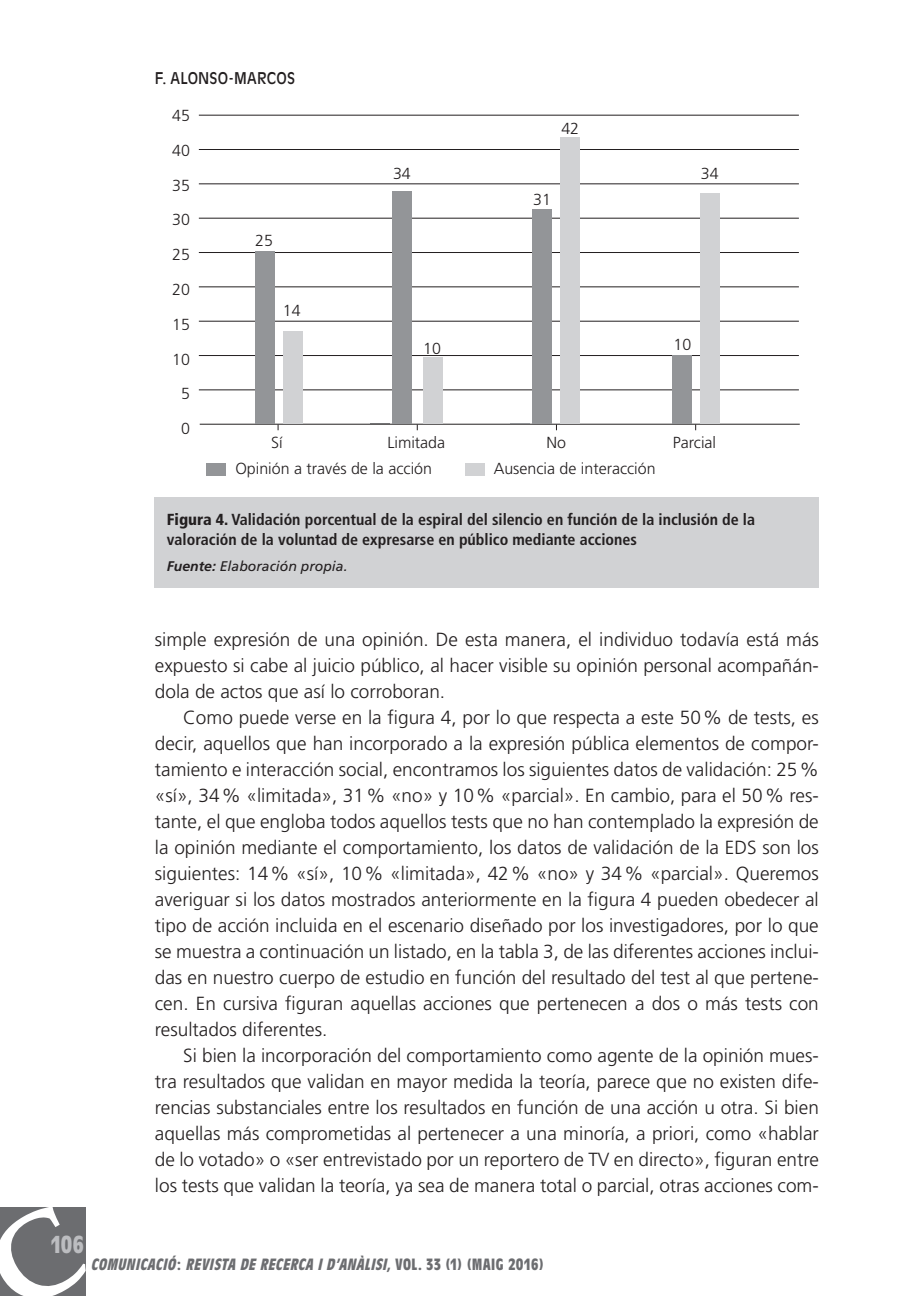
<style>
.page{position:relative;width:900px;height:1296px;background:#fff}
.page>*{position:absolute;margin:0;border:0;box-sizing:border-box;transform-origin:0 0}
.t1{font:700 condensed 24px "Antique Olive";color:#bcbdc0}
._0_Text_1{font:300 19px/26px "Frutiger";color:#231f20;text-align:justify}
._0_Figura_Gràfics1{font:700 condensed 16px/20px "Frutiger";color:#231f20}
.t2{font:300 16px "Frutiger";color:#231f20}
.t3{font:italic 700 condensed 16px "Antique Olive";color:#6c6d70}
.t4{font:16px "Antique Olive";letter-spacing:.01em;color:#231f20;scale:.9 1}
._0_NOTAS_grafics2{font:italic 14px "Frutiger";color:#231f20}
.s1{font-weight:900}
.s2{font-weight:700}
.s3{font-style:normal}
</style>
<div class="page">
<div style="left:155px;top:497px;width:663px;height:91px;background:#d1d2d4"></div>
<hr style="left:199px;top:389px;width:599px;height:1px;background:#231f20">
<hr style="left:199px;top:355px;width:599px;height:1px;background:#231f20">
<hr style="left:199px;top:252px;width:599px;height:1px;background:#231f20">
<hr style="left:199px;top:115px;width:599px;height:1px;background:#231f20">
<hr style="left:199px;top:321px;width:599px;height:1px;background:#231f20">
<hr style="left:199px;top:183px;width:599px;height:1px;background:#231f20">
<hr style="left:199px;top:286px;width:599px;height:1px;background:#231f20">
<hr style="left:199px;top:149px;width:599px;height:1px;background:#231f20">
<hr style="left:199px;top:218px;width:599px;height:1px;background:#231f20">
<svg style="left:370px;top:423px;width:20px;height:1px"></svg>
<div style="left:206px;top:463px;width:20px;height:13px;background:#939598"></div>
<div style="left:464px;top:463px;width:20px;height:13px;background:#d1d2d4"></div>
<hr style="left:200px;top:424px;width:599px;height:1px;background:#231f20">
<div style="left:255px;top:251px;width:19px;height:173px;background:#939598"></div>
<div style="left:392px;top:191px;width:20px;height:233px;background:#939598"></div>
<div style="left:423px;top:357px;width:20px;height:67px;background:#d1d2d4"></div>
<svg style="left:510px;top:423px;width:20px;height:1px"></svg>
<div style="left:532px;top:209px;width:20px;height:215px;background:#939598"></div>
<div style="left:560px;top:137px;width:20px;height:287px;background:#d1d2d4"></div>
<div style="left:283px;top:331px;width:19px;height:93px;background:#d1d2d4"></div>
<div style="left:672px;top:355px;width:20px;height:69px;background:#939598"></div>
<div style="left:700px;top:193px;width:20px;height:231px;background:#d1d2d4"></div>
<div style="left:0;top:1207px;width:86px;height:89px;background:#6c6d70"></div>
<p class="t4" style="left:155px;top:68px;width:157px">F. ALONSO-MARCOS</p>
<p class="t2" style="left:172px;top:107px;width:19px">45</p>
<p class="t2" style="left:172px;top:141px;width:19px">40</p>
<p class="t2" style="left:172px;top:176px;width:19px">35</p>
<p class="t2" style="left:172px;top:211px;width:19px">30</p>
<p class="t2" style="left:172px;top:246px;width:19px">25</p>
<p class="t2" style="left:172px;top:280px;width:19px">20</p>
<p class="t2" style="left:172px;top:315px;width:19px">15</p>
<p class="t2" style="left:172px;top:350px;width:19px">10</p>
<p class="t2" style="left:181px;top:385px;width:10px">5</p>
<p class="t2" style="left:181px;top:420px;width:10px">0</p>
<p class="t2" style="left:255px;top:231px;width:19px">25</p>
<p class="t2" style="left:283px;top:301px;width:19px">14</p>
<p class="t2" style="left:271px;top:433px;width:13px">Sí</p>
<p class="t2" style="left:393px;top:164px;width:19px">34</p>
<p class="t2" style="left:423px;top:339px;width:19px">10</p>
<p class="t2" style="left:387px;top:433px;width:59px">Limitada</p>
<p class="t2" style="left:235px;top:459px;width:198px">Opinión a través de la acción</p>
<p class="t2" style="left:561px;top:119px;width:19px">42</p>
<p class="t2" style="left:533px;top:190px;width:19px">31</p>
<p class="t2" style="left:700px;top:165px;width:19px">34</p>
<p class="t2" style="left:673px;top:335px;width:19px">10</p>
<p class="t2" style="left:546px;top:433px;width:21px">No</p>
<p class="t2" style="left:493px;top:459px;width:163px">Ausencia de interacción</p>
<p class="t2" style="left:672px;top:433px;width:45px">Parcial</p>
<p class="_0_Figura_Gràfics1" style="left:167px;top:510px;width:589px"><span class="s1">Figura 4.</span> Validación porcentual de la espiral del silencio en función de la inclusión de la valoración de la voluntad de expresarse en público mediante acciones</p>
<p class="_0_NOTAS_grafics2" style="left:167px;top:558px;width:182px"><span class="s2">Fuente:</span> Elaboración propia.</p>
<p class="t1" style="left:51px;top:1231px;width:34px">106</p>
<p class="_0_Text_1" style="left:155px;top:626px;width:665px">simple expresión de una opinión. De esta manera, el individuo todavía está más expuesto si cabe al juicio público, al hacer visible su opinión personal acompañán&shy;dola de actos que así lo corroboran.</p>
<p class="_0_Text_1" style="left:155px;top:704px;width:665px;text-indent:28px">Como puede verse en la figura 4, por lo que respecta a este 50% de tests, es decir, aquellos que han incorporado a la expresión pública elementos de compor&shy;tamiento e interacción social, encontramos los siguientes datos de validación: 25% «sí», 34% «limitada», 31% «no» y 10% «parcial». En cambio, para el 50% res&shy;tante, el que engloba todos aquellos tests que no han contemplado la expresión de la opinión mediante el comportamiento, los datos de validación de la EDS son los siguientes: 14% «sí», 10% «limitada», 42% «no» y 34% «parcial». Queremos averiguar si los datos mostrados anteriormente en la figura 4 pueden obedecer al tipo de acción incluida en el escenario diseñado por los investigadores, por lo que se muestra a continuación un listado, en la tabla 3, de las diferentes acciones inclui&shy;das en nuestro cuerpo de estudio en función del resultado del test al que pertene&shy;cen. En cursiva figuran aquellas acciones que pertenecen a dos o más tests con resultados diferentes.</p>
<p class="_0_Text_1" style="left:155px;top:1042px;width:665px;text-indent:28px">Si bien la incorporación del comportamiento como agente de la opinión mues&shy;tra resultados que validan en mayor medida la teoría, parece que no existen dife&shy;rencias substanciales entre los resultados en función de una acción u otra. Si bien aquellas más comprometidas al pertenecer a una minoría, a priori, como «hablar de lo votado» o «ser entrevistado por un reportero de TV en directo», figuran entre los tests que validan la teoría, ya sea de manera total o parcial, otras acciones com-</p>
<p class="t3" style="left:91px;top:1256px;width:454px">COMUNICACIÓ<span class="s3">:</span> REVISTA DE RECERCA I D’ANÀLISI, <span class="s3">V O L . 3 3 ( 1 ) ( M A I G 2 0 1 6 )</span></p>
</div>
